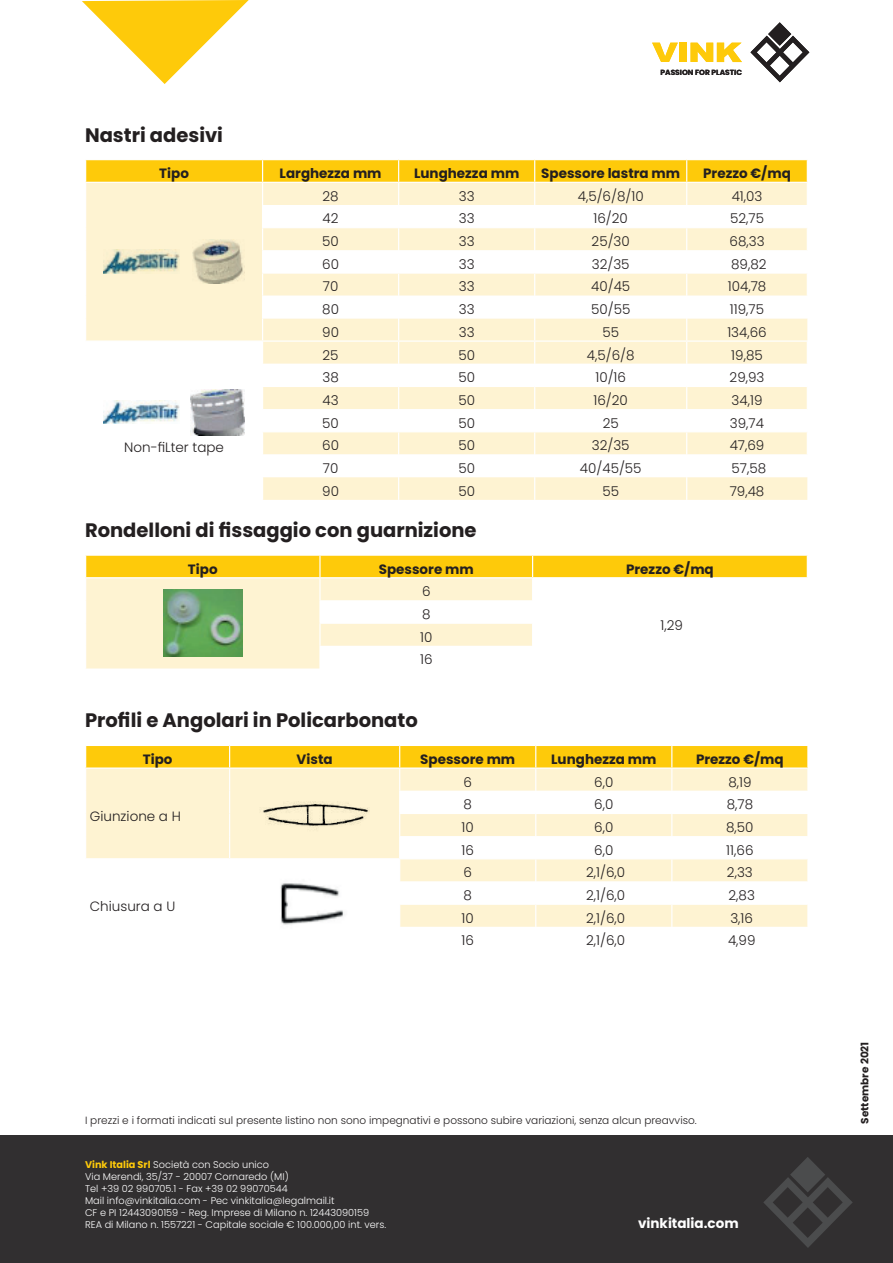
<style>
.page{position:relative;width:893px;height:1263px;background:#fff}
.page>*{position:absolute;margin:0;border:0;box-sizing:border-box;transform-origin:0 0}
.t1{font:700 19.5px "Poppins";color:#231f20}
.t2{font:300 13.5px "Poppins";color:#231f20}
.t3{font:700 13.5px "Poppins";color:#231f20}
.t4{font:700 13.5px "Poppins";color:#fff}
.t5{font:300 10.5px "Poppins";color:#231f20}
.t6{font:700 10.5px "Poppins";color:#231f20}
.t7{font:300 9.75px/12px "Poppins";color:#fff}
.t8{font:700 7.5px "Poppins";color:#231f20}
.s1{font-weight:700;color:#feca0a}
</style>
<div class="page">
<div style="left:0;top:1135px;width:893px;height:128px;background:#312f30"></div>
<svg style="left:763px;top:1157px;width:90px;height:91px"></svg>
<svg style="left:85px;top:160px;width:723px;height:340px"></svg>
<img style="left:103px;top:250px;width:76px;height:23px">
<img style="left:193px;top:239px;width:52px;height:45px">
<img style="left:191px;top:389px;width:54px;height:46px">
<img style="left:103px;top:400px;width:76px;height:24px">
<svg style="left:85px;top:745px;width:723px;height:182px"></svg>
<img style="left:260px;top:795px;width:110px;height:37px">
<img style="left:269px;top:873px;width:91px;height:54px">
<svg style="left:85px;top:555px;width:723px;height:113px"></svg>
<img style="left:163px;top:589px;width:80px;height:68px">
<svg style="left:652px;top:43px;width:26px;height:19px"></svg>
<div style="left:679px;top:43px;width:7px;height:19px;background:#feca0a"></div>
<svg style="left:691px;top:43px;width:51px;height:19px"></svg>
<svg style="left:750px;top:22px;width:59px;height:60px"></svg>
<svg style="left:82px;top:0;width:167px;height:84px"></svg>
<p class="t1" style="left:85px;top:124px;width:140px">Nastri adesivi</p>
<p class="t8" style="left:660px;top:68px;width:83px">PASSION FOR PLASTIC</p>
<p class="t3" style="left:159px;top:165px;width:31px">Tipo</p>
<p class="t3" style="left:280px;top:165px;width:103px">Larghezza mm</p>
<p class="t3" style="left:414px;top:165px;width:107px">Lunghezza mm</p>
<p class="t3" style="left:541px;top:165px;width:140px">Spessore lastra mm</p>
<p class="t3" style="left:703px;top:165px;width:89px">Prezzo €/mq</p>
<p class="t2" style="left:323px;top:188px;width:18px">28</p>
<p class="t2" style="left:459px;top:188px;width:17px">33</p>
<p class="t2" style="left:578px;top:188px;width:67px">4,5/6/8/10</p>
<p class="t2" style="left:732px;top:188px;width:32px">41,03</p>
<p class="t2" style="left:323px;top:211px;width:17px">42</p>
<p class="t2" style="left:459px;top:211px;width:17px">33</p>
<p class="t2" style="left:593px;top:211px;width:36px">16/20</p>
<p class="t2" style="left:730px;top:211px;width:35px">52,75</p>
<p class="t2" style="left:322px;top:234px;width:18px">50</p>
<p class="t2" style="left:459px;top:234px;width:17px">33</p>
<p class="t2" style="left:592px;top:234px;width:40px">25/30</p>
<p class="t2" style="left:729px;top:234px;width:37px">68,33</p>
<p class="t2" style="left:322px;top:256px;width:18px">60</p>
<p class="t2" style="left:459px;top:256px;width:17px">33</p>
<p class="t2" style="left:592px;top:256px;width:39px">32/35</p>
<p class="t2" style="left:731px;top:256px;width:37px">89,82</p>
<p class="t2" style="left:323px;top:279px;width:17px">70</p>
<p class="t2" style="left:459px;top:279px;width:17px">33</p>
<p class="t2" style="left:591px;top:279px;width:41px">40/45</p>
<p class="t2" style="left:728px;top:279px;width:40px">104,78</p>
<p class="t2" style="left:322px;top:302px;width:18px">80</p>
<p class="t2" style="left:459px;top:302px;width:17px">33</p>
<p class="t2" style="left:591px;top:302px;width:41px">50/55</p>
<p class="t2" style="left:730px;top:302px;width:36px">119,75</p>
<p class="t2" style="left:322px;top:324px;width:18px">90</p>
<p class="t2" style="left:459px;top:324px;width:17px">33</p>
<p class="t2" style="left:602px;top:324px;width:18px">55</p>
<p class="t2" style="left:727px;top:324px;width:41px">134,66</p>
<p class="t2" style="left:124px;top:439px;width:101px">Non-fiLter tape</p>
<p class="t2" style="left:323px;top:347px;width:18px">25</p>
<p class="t2" style="left:458px;top:347px;width:18px">50</p>
<p class="t2" style="left:587px;top:347px;width:49px">4,5/6/8</p>
<p class="t2" style="left:731px;top:347px;width:33px">19,85</p>
<p class="t2" style="left:322px;top:370px;width:18px">38</p>
<p class="t2" style="left:458px;top:370px;width:18px">50</p>
<p class="t2" style="left:595px;top:370px;width:32px">10/16</p>
<p class="t2" style="left:730px;top:370px;width:36px">29,93</p>
<p class="t2" style="left:323px;top:392px;width:18px">43</p>
<p class="t2" style="left:458px;top:392px;width:18px">50</p>
<p class="t2" style="left:593px;top:392px;width:36px">16/20</p>
<p class="t2" style="left:732px;top:392px;width:32px">34,19</p>
<p class="t2" style="left:322px;top:415px;width:18px">50</p>
<p class="t2" style="left:458px;top:415px;width:18px">50</p>
<p class="t2" style="left:603px;top:415px;width:18px">25</p>
<p class="t2" style="left:730px;top:415px;width:36px">39,74</p>
<p class="t2" style="left:322px;top:438px;width:18px">60</p>
<p class="t2" style="left:458px;top:438px;width:18px">50</p>
<p class="t2" style="left:592px;top:438px;width:39px">32/35</p>
<p class="t2" style="left:730px;top:438px;width:36px">47,69</p>
<p class="t2" style="left:323px;top:460px;width:17px">70</p>
<p class="t2" style="left:458px;top:460px;width:18px">50</p>
<p class="t2" style="left:580px;top:460px;width:63px">40/45/55</p>
<p class="t2" style="left:732px;top:460px;width:36px">57,58</p>
<p class="t2" style="left:322px;top:483px;width:18px">90</p>
<p class="t2" style="left:458px;top:483px;width:18px">50</p>
<p class="t2" style="left:602px;top:483px;width:18px">55</p>
<p class="t2" style="left:730px;top:483px;width:36px">79,48</p>
<p class="t1" style="left:85px;top:519px;width:393px">Rondelloni di fissaggio con guarnizione</p>
<p class="t3" style="left:188px;top:561px;width:31px">Tipo</p>
<p class="t3" style="left:379px;top:561px;width:96px">Spessore mm</p>
<p class="t3" style="left:626px;top:561px;width:89px">Prezzo €/mq</p>
<p class="t2" style="left:422px;top:584px;width:10px">6</p>
<p class="t2" style="left:661px;top:618px;width:24px">1,29</p>
<p class="t2" style="left:422px;top:606px;width:10px">8</p>
<p class="t2" style="left:420px;top:629px;width:14px">10</p>
<p class="t2" style="left:420px;top:652px;width:14px">16</p>
<p class="t1" style="left:85px;top:709px;width:334px">Profili e Angolari in Policarbonato</p>
<p class="t3" style="left:143px;top:751px;width:31px">Tipo</p>
<p class="t3" style="left:297px;top:751px;width:38px">Vista</p>
<p class="t3" style="left:420px;top:751px;width:96px">Spessore mm</p>
<p class="t3" style="left:551px;top:751px;width:107px">Lunghezza mm</p>
<p class="t3" style="left:696px;top:751px;width:89px">Prezzo €/mq</p>
<p class="t2" style="left:90px;top:808px;width:93px">Giunzione a H</p>
<p class="t2" style="left:90px;top:899px;width:87px">Chiusura a U</p>
<p class="t2" style="left:463px;top:774px;width:10px">6</p>
<p class="t2" style="left:594px;top:774px;width:21px">6,0</p>
<p class="t2" style="left:728px;top:774px;width:25px">8,19</p>
<p class="t2" style="left:464px;top:797px;width:10px">8</p>
<p class="t2" style="left:594px;top:797px;width:21px">6,0</p>
<p class="t2" style="left:727px;top:797px;width:28px">8,78</p>
<p class="t2" style="left:462px;top:819px;width:14px">10</p>
<p class="t2" style="left:594px;top:819px;width:21px">6,0</p>
<p class="t2" style="left:726px;top:819px;width:29px">8,50</p>
<p class="t2" style="left:461px;top:842px;width:14px">16</p>
<p class="t2" style="left:594px;top:842px;width:21px">6,0</p>
<p class="t2" style="left:726px;top:842px;width:29px">11,66</p>
<p class="t2" style="left:463px;top:865px;width:10px">6</p>
<p class="t2" style="left:586px;top:865px;width:41px">2,1/6,0</p>
<p class="t2" style="left:727px;top:865px;width:27px">2,33</p>
<p class="t2" style="left:464px;top:887px;width:10px">8</p>
<p class="t2" style="left:586px;top:887px;width:41px">2,1/6,0</p>
<p class="t2" style="left:729px;top:887px;width:28px">2,83</p>
<p class="t2" style="left:462px;top:910px;width:14px">10</p>
<p class="t2" style="left:586px;top:910px;width:41px">2,1/6,0</p>
<p class="t2" style="left:730px;top:910px;width:24px">3,16</p>
<p class="t2" style="left:461px;top:933px;width:14px">16</p>
<p class="t2" style="left:586px;top:933px;width:41px">2,1/6,0</p>
<p class="t2" style="left:728px;top:933px;width:29px">4,99</p>
<p class="t5" style="left:85px;top:1114px;width:613px">I prezzi e i formati indicati sul presente listino non sono impegnativi e possono subire variazioni, senza alcun preavviso.</p>
<p class="t7" style="left:85px;top:1158px;width:303px"><span class="s1">Vink Italia Srl</span> Società con Socio unico<br>Via Merendi, 35/37 - 20007 Cornaredo (MI)<br>Tel +39 02 990705.1 - Fax +39 02 99070544<br>Mail info@vinkitalia.com - Pec vinkitalia@legalmail.it<br>CF e PI 12443090159 - Reg. Imprese di Milano n. 12443090159<br>REA di Milano n. 1557221 - Capitale sociale € 100.000,00 int. vers.</p>
<p class="t4" style="left:638px;top:1215px;width:102px">vinkitalia.com</p>
<p class="t6" style="left:859px;top:1124px;width:84px;rotate:-90deg">Settembre 2021</p>
</div>
